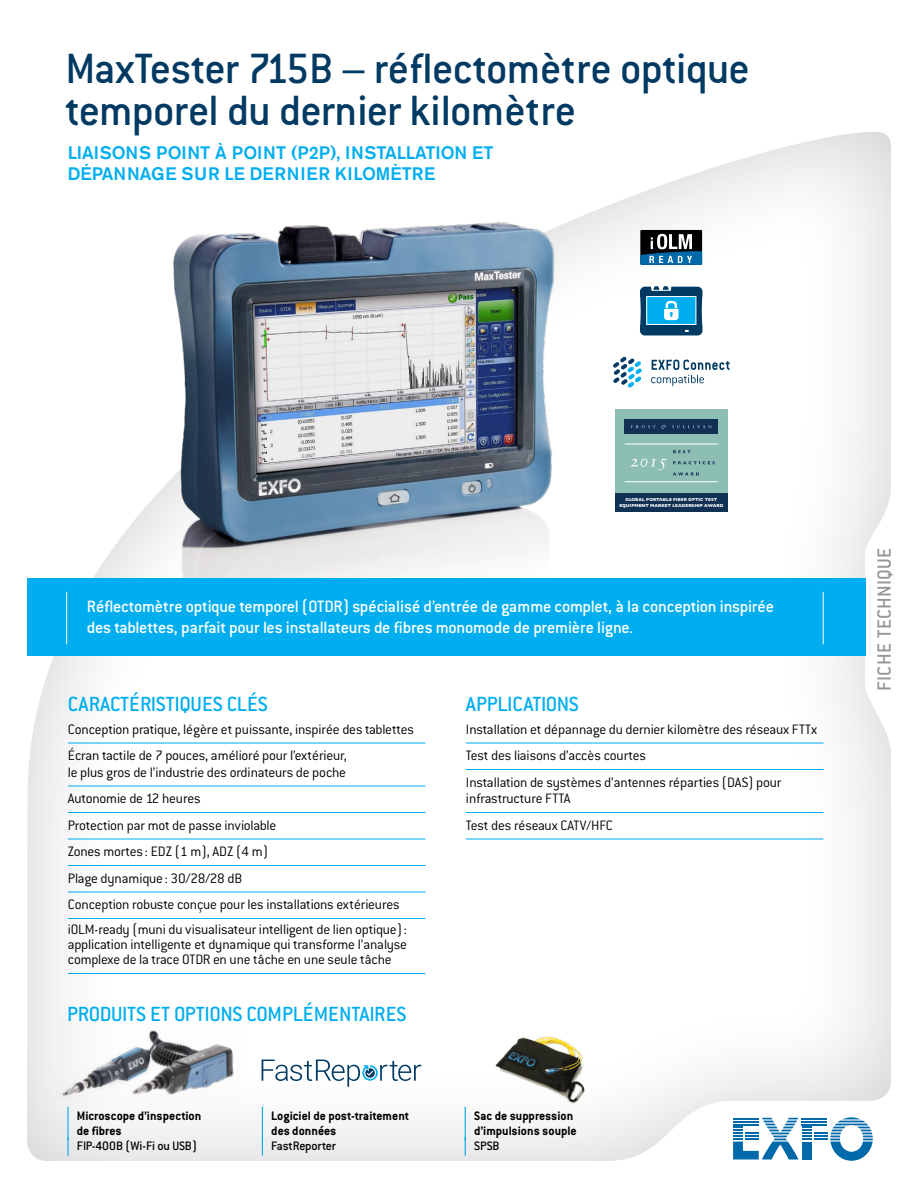
<style>
.page{position:relative;width:918px;height:1188px;background:#fff}
.page>*{position:absolute;margin:0;border:0;box-sizing:border-box;transform-origin:0 0}
.Titre{font:500 46.5px/42px "Conduit ITC";letter-spacing:-.015em;color:#003a63}
.Sous-titre_2{font:500 22.5px "Conduit ITC";letter-spacing:-.01em;color:#00aeef}
.t1{font:500 21px "Conduit ITC";letter-spacing:.025em;color:#939598}
.Bande_bleu_-_Texte{font:500 18px/21px "Conduit ITC";letter-spacing:-.015em;color:#fff}
.Sous-titre_1{font:500 18px/21px "Akzidenz Grotesk BE";color:#00aeef}
.Key_-_Texte_filet{font:300 15px/16.5px "Conduit ITC";letter-spacing:-.015em;color:#000}
.Complement_-_Texte{font:700 13.5px/15px "Conduit ITC";color:#000}
.Complement_-_Texte-2{font:500 13.5px "Conduit ITC";letter-spacing:-.01em;color:#000}
.t2{font:700 4.35px/5.2px "Gill Sans";color:#fff;text-align:center}
</style>
<div class="page">
<div style="left:27px;top:131px;width:865px;height:1031px;background:#000;opacity:.2"></div>
<svg style="left:733px;top:1117px;width:140px;height:44px"></svg>
<img style="left:27px;top:164px;width:590px;height:414px">
<div style="left:27px;top:578px;width:838px;height:78px;background:#00aeef"></div>
<hr style="left:68px;top:743px;width:357px;height:1px;background:#00aeef">
<hr style="left:68px;top:786px;width:357px;height:1px;background:#00aeef">
<hr style="left:68px;top:812px;width:357px;height:1px;background:#00aeef">
<hr style="left:68px;top:839px;width:357px;height:1px;background:#00aeef">
<hr style="left:68px;top:865px;width:357px;height:1px;background:#00aeef">
<hr style="left:68px;top:892px;width:357px;height:1px;background:#00aeef">
<hr style="left:68px;top:918px;width:357px;height:1px;background:#00aeef">
<hr style="left:68px;top:973px;width:357px;height:1px;background:#00aeef">
<hr style="left:466px;top:743px;width:358px;height:1px;background:#00aeef">
<hr style="left:466px;top:769px;width:358px;height:1px;background:#00aeef">
<hr style="left:466px;top:812px;width:358px;height:1px;background:#00aeef">
<hr style="left:466px;top:839px;width:358px;height:1px;background:#00aeef">
<hr style="left:66px;top:592px;width:1px;height:52px;background:#fff">
<hr style="left:823px;top:592px;width:1px;height:52px;background:#fff">
<hr style="left:67px;top:1107px;width:2px;height:34px;background:#00aeef">
<svg style="left:67px;top:1137px;width:2px;height:19px"></svg>
<hr style="left:262px;top:1107px;width:1px;height:34px;background:#00aeef">
<svg style="left:262px;top:1141px;width:1px;height:15px"></svg>
<hr style="left:465px;top:1107px;width:1px;height:34px;background:#00aeef">
<svg style="left:465px;top:1137px;width:1px;height:19px"></svg>
<div style="left:640px;top:230px;width:62px;height:35px;background:#000"></div>
<svg style="left:640px;top:234px;width:62px;height:31px"></svg>
<svg style="left:613px;top:357px;width:29px;height:31px"></svg>
<svg style="left:651px;top:360px;width:78px;height:26px"></svg>
<div style="left:615px;top:409px;width:113px;height:83px;background:#8cbeb3"></div>
<div style="left:615px;top:493px;width:113px;height:19px;background:#113154"></div>
<div style="left:625px;top:419px;width:93px;height:14px;background:#113154"></div>
<svg style="left:631px;top:425px;width:24px;height:3px"></svg>
<svg style="left:672px;top:425px;width:40px;height:3px"></svg>
<svg style="left:661px;top:424px;width:5px;height:4px"></svg>
<hr style="left:625px;top:444px;width:93px;height:1px;background:#fff">
<hr style="left:625px;top:481px;width:93px;height:1px;background:#fff">
<svg style="left:673px;top:450px;width:17px;height:3px"></svg>
<svg style="left:673px;top:461px;width:42px;height:3px"></svg>
<svg style="left:673px;top:472px;width:26px;height:4px"></svg>
<svg style="left:631px;top:459px;width:35px;height:11px"></svg>
<svg style="left:640px;top:286px;width:62px;height:49px;background:#2783ae"></svg>
<img style="left:486px;top:1030px;width:102px;height:74px">
<svg style="left:262px;top:1060px;width:159px;height:27px"></svg>
<img style="left:56px;top:1019px;width:187px;height:89px">
<img style="left:129px;top:1037px;width:112px;height:75px">
<p class="Titre" style="left:66px;top:48px;width:686px">MaxTester 715B – réflectomètre optique temporel du dernier kilomètre</p>
<p class="Sous-titre_1" style="left:68px;top:142px;width:427px">LIAISONS POINT À POINT (P2P), INSTALLATION ET<br>DÉPANNAGE SUR LE DERNIER KILOMÈTRE</p>
<p class="t2" style="left:619px;top:497px;width:105px">GLOBAL PORTABLE FIBER OPTIC TEST<br>EQUIPMENT MARKET LEADERSHIP AWARD</p>
<p class="Bande_bleu_-_Texte" style="left:87px;top:596px;width:689px">Réflectomètre optique temporel (OTDR) spécialisé d’entrée de gamme complet, à la conception inspirée des tablettes, parfait pour les installateurs de fibres monomode de première ligne.</p>
<p class="Sous-titre_2" style="left:68px;top:691px;width:201px">CARACTÉRISTIQUES CLÉS</p>
<p class="Key_-_Texte_filet" style="left:68px;top:721px;width:348px">Conception pratique, légère et puissante, inspirée des tablettes</p>
<p class="Key_-_Texte_filet" style="left:68px;top:748px;width:281px">Écran tactile de 7 pouces, amélioré pour l’extérieur, le plus gros de l’industrie des ordinateurs de poche</p>
<p class="Key_-_Texte_filet" style="left:68px;top:791px;width:134px">Autonomie de 12 heures</p>
<p class="Key_-_Texte_filet" style="left:68px;top:817px;width:210px">Protection par mot de passe inviolable</p>
<p class="Key_-_Texte_filet" style="left:68px;top:843px;width:202px">Zones mortes : EDZ (1 m), ADZ (4 m)</p>
<p class="Key_-_Texte_filet" style="left:68px;top:870px;width:176px">Plage dynamique : 30/28/28 dB</p>
<p class="Key_-_Texte_filet" style="left:68px;top:896px;width:333px">Conception robuste conçue pour les installations extérieures</p>
<p class="Key_-_Texte_filet" style="left:68px;top:922px;width:341px;line-height:15px;text-align:justify">iOLM-ready (muni du visualisateur intelligent de lien optique): application intelligente et dynamique qui transforme l’analyse complexe de la trace OTDR en une tâche en une seule tâche</p>
<p class="Sous-titre_2" style="left:466px;top:691px;width:114px">APPLICATIONS</p>
<p class="Key_-_Texte_filet" style="left:466px;top:721px;width:353px">Installation et dépannage du dernier kilomètre des réseaux FTTx</p>
<p class="Key_-_Texte_filet" style="left:466px;top:748px;width:182px">Test des liaisons d’accès courtes</p>
<p class="Key_-_Texte_filet" style="left:466px;top:774px;width:317px">Installation de systèmes d’antennes réparties (DAS) pour infrastructure FTTA</p>
<p class="Key_-_Texte_filet" style="left:466px;top:817px;width:148px">Test des réseaux CATV/HFC</p>
<p class="Sous-titre_2" style="left:67px;top:1001px;width:341px">PRODUITS ET OPTIONS COMPLÉMENTAIRES</p>
<p class="Complement_-_Texte" style="left:77px;top:1108px;width:126px">Microscope d’inspection de fibres</p>
<p class="Complement_-_Texte-2" style="left:77px;top:1138px;width:122px">FIP-400B (Wi-Fi ou USB)</p>
<p class="Complement_-_Texte" style="left:271px;top:1108px;width:139px">Logiciel de post-traitement des données</p>
<p class="Complement_-_Texte-2" style="left:271px;top:1138px;width:66px">FastReporter</p>
<p class="Complement_-_Texte" style="left:474px;top:1108px;width:104px">Sac de suppression d’impulsions souple</p>
<p class="Complement_-_Texte-2" style="left:474px;top:1138px;width:27px">SPSB</p>
<h3 class="t1" style="left:873px;top:691px;width:145px;rotate:-90deg">FICHE TECHNIQUE</h3>
</div>
